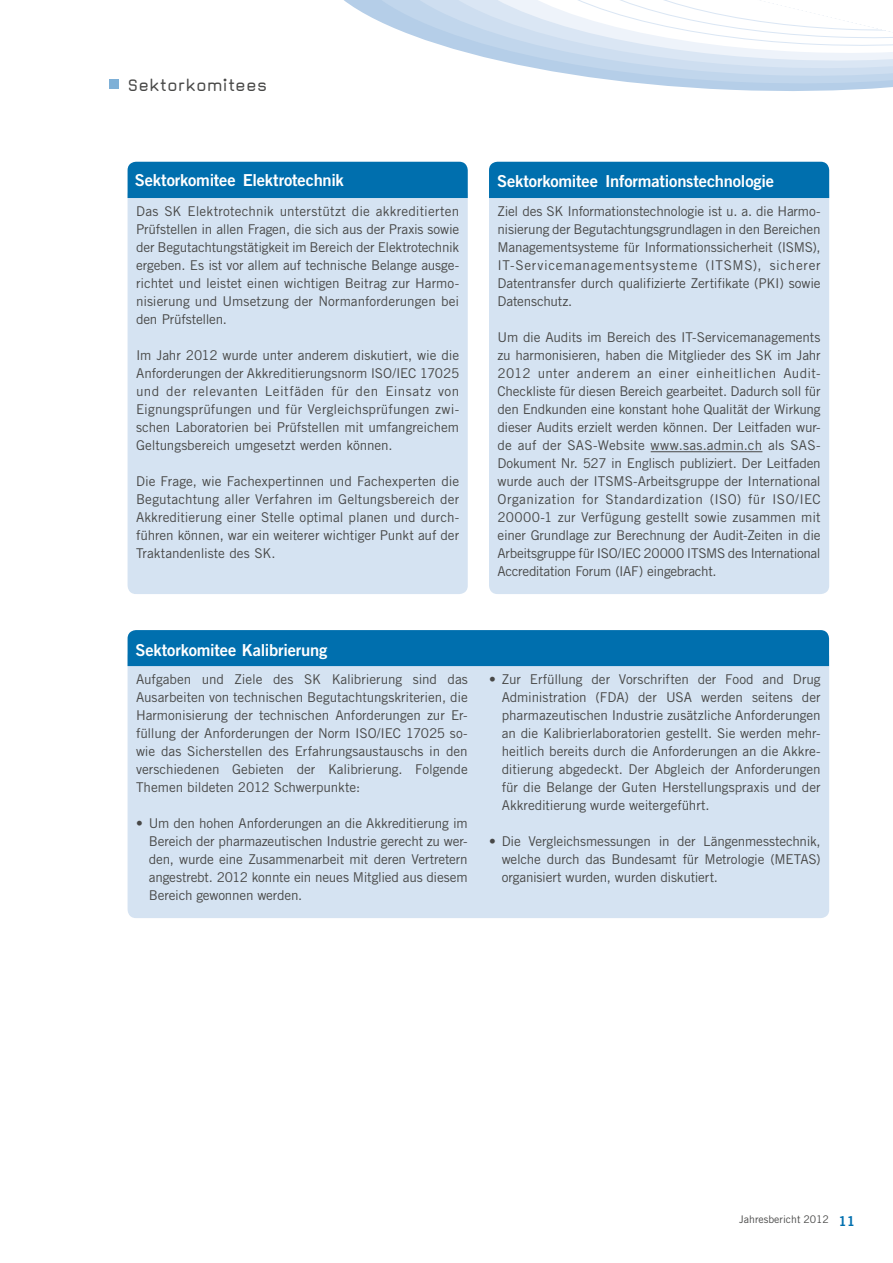
<style>
.page{position:relative;width:893px;height:1263px;background:#fff}
.page>*{position:absolute;margin:0;border:0;box-sizing:border-box;transform-origin:0 0}
.t1{font:19.5px "Magda Clean";color:#484847}
.t2{font:16.5px "Trade Gothic LT Pro Bd 2";letter-spacing:-.01em;color:#fff}
.t3{font:13.5px/18px "Trade Gothic LT Pro";letter-spacing:-.01em;color:#484847;text-align:justify}
.t4{font:10.5px "Trade Gothic LT Pro";color:#484847}
.s1{font-family:"Trade Gothic LT Pro Bd 2";font-size:13.5px;color:#006fae}
</style>
<div class="page">
<svg style="left:349px;top:0;width:544px;height:91px"></svg>
<svg style="left:384px;top:0;width:509px;height:83px"></svg>
<div style="left:109px;top:79px;width:10px;height:10px;background:#7eb0d7"></div>
<div style="left:128px;top:187px;width:340px;height:407px;background:#d5e3f2;border-radius:9px"></div>
<div style="left:489px;top:187px;width:340px;height:407px;background:#d5e3f2;border-radius:9px"></div>
<div style="left:489px;top:162px;width:340px;height:36px;background:#006fae"></div>
<div style="left:128px;top:162px;width:340px;height:36px;background:#006fae"></div>
<hr style="left:651px;top:451px;width:111px;height:1px;background:#484847">
<div style="left:128px;top:648px;width:701px;height:270px;background:#d5e3f2;border-radius:9px"></div>
<div style="left:128px;top:630px;width:701px;height:36px;background:#006fae"></div>
<h1 class="t1" style="left:128px;top:75px;width:141px">Sektorkomitees</h1>
<p class="t2" style="left:135px;top:170px;width:211px">Sektorkomitee Elektrotechnik</p>
<p class="t2" style="left:497px;top:170px;width:279px">Sektorkomitee Informationstechnologie</p>
<p class="t3" style="left:136px;top:202px;width:325px">Das SK Elektrotechnik unterstützt die akkreditierten Prüfstellen in allen Fragen, die sich aus der Praxis sowie der Begutachtungstätigkeit im Bereich der Elektrotechnik ergeben. Es ist vor allem auf technische Belange ausge&shy;richtet und leistet einen wichtigen Beitrag zur Harmo&shy;nisierung und Umsetzung der Normanforderungen bei den Prüfstellen.</p>
<p class="t3" style="left:136px;top:346px;width:325px">Im Jahr 2012 wurde unter anderem diskutiert, wie die Anforderungen der Akkreditierungsnorm ISO/IEC 17025 und der relevanten Leitfäden für den Einsatz von Eignungsprüfungen und für Vergleichsprüfungen zwi&shy;schen Laboratorien bei Prüfstellen mit umfangreichem Geltungsbereich umgesetzt werden können.</p>
<p class="t3" style="left:136px;top:472px;width:325px">Die Frage, wie Fachexpertinnen und Fachexperten die Begutachtung aller Verfahren im Geltungsbereich der Akkreditierung einer Stelle optimal planen und durch&shy;führen können, war ein weiterer wichtiger Punkt auf der Traktandenliste des SK.</p>
<p class="t3" style="left:497px;top:202px;width:325px">Ziel des SK Informationstechnologie ist u. a. die Harmo&shy;nisierung der Begutachtungsgrundlagen in den Bereichen Managementsysteme für Informationssicherheit (ISMS), IT-Servicemanagementsysteme (ITSMS), sicherer Datentransfer durch qualifizierte Zertifikate (PKI) sowie Datenschutz.</p>
<p class="t3" style="left:497px;top:328px;width:325px">Um die Audits im Bereich des IT-Servicemanagements zu harmonisieren, haben die Mitglieder des SK im Jahr 2012 unter anderem an einer einheitlichen Audit-Checkliste für diesen Bereich gearbeitet. Dadurch soll für den Endkunden eine konstant hohe Qualität der Wirkung dieser Audits erzielt werden können. Der Leitfaden wur&shy;de auf der SAS-Website www.sas.admin.ch als SAS-Dokument Nr. 527 in Englisch publiziert. Der Leitfaden wurde auch der ITSMS-Arbeitsgruppe der International Organization for Standardization (ISO) für ISO/IEC 20000-1 zur Verfügung gestellt sowie zusammen mit einer Grundlage zur Berechnung der Audit-Zeiten in die Arbeitsgruppe für ISO/IEC 20000 ITSMS des International Accreditation Forum (IAF) eingebracht.</p>
<p class="t2" style="left:135px;top:640px;width:193px">Sektorkomitee Kalibrierung</p>
<p class="t3" style="left:136px;top:670px;width:333px">Aufgaben und Ziele des SK Kalibrierung sind das Ausarbeiten von technischen Begutachtungskriterien, die Harmonisierung der technischen Anforderungen zur Er&shy;füllung der Anforderungen der Norm ISO/IEC 17025 so&shy;wie das Sicherstellen des Erfahrungsaustauschs in den verschiedenen Gebieten der Kalibrierung. Folgende Themen bildeten 2012 Schwerpunkte:</p>
<p class="t3" style="left:149px;top:814px;width:320px;text-indent:-13px">• Um den hohen Anforderungen an die Akkreditierung im Bereich der pharmazeutischen Industrie gerecht zu wer&shy;den, wurde eine Zusammenarbeit mit deren Vertretern angestrebt. 2012 konnte ein neues Mitglied aus diesem Bereich gewonnen werden.</p>
<p class="t3" style="left:502px;top:670px;width:320px;text-indent:-13px">• Zur Erfüllung der Vorschriften der Food and Drug Administration (FDA) der USA werden seitens der pharmazeutischen Industrie zusätzliche Anforderungen an die Kalibrierlaboratorien gestellt. Sie werden mehr&shy;heitlich bereits durch die Anforderungen an die Akkre&shy;ditierung abgedeckt. Der Abgleich der Anforderungen für die Belange der Guten Herstellungspraxis und der Akkreditierung wurde weitergeführt.</p>
<p class="t3" style="left:502px;top:832px;width:320px;text-indent:-13px">• Die Vergleichsmessungen in der Längenmesstechnik, welche durch das Bundesamt für Metrologie (METAS) organisiert wurden, wurden diskutiert.</p>
<p class="t4" style="left:739px;top:1213px;width:117px">Jahresbericht 2012 <span class="s1">11</span></p>
</div>
